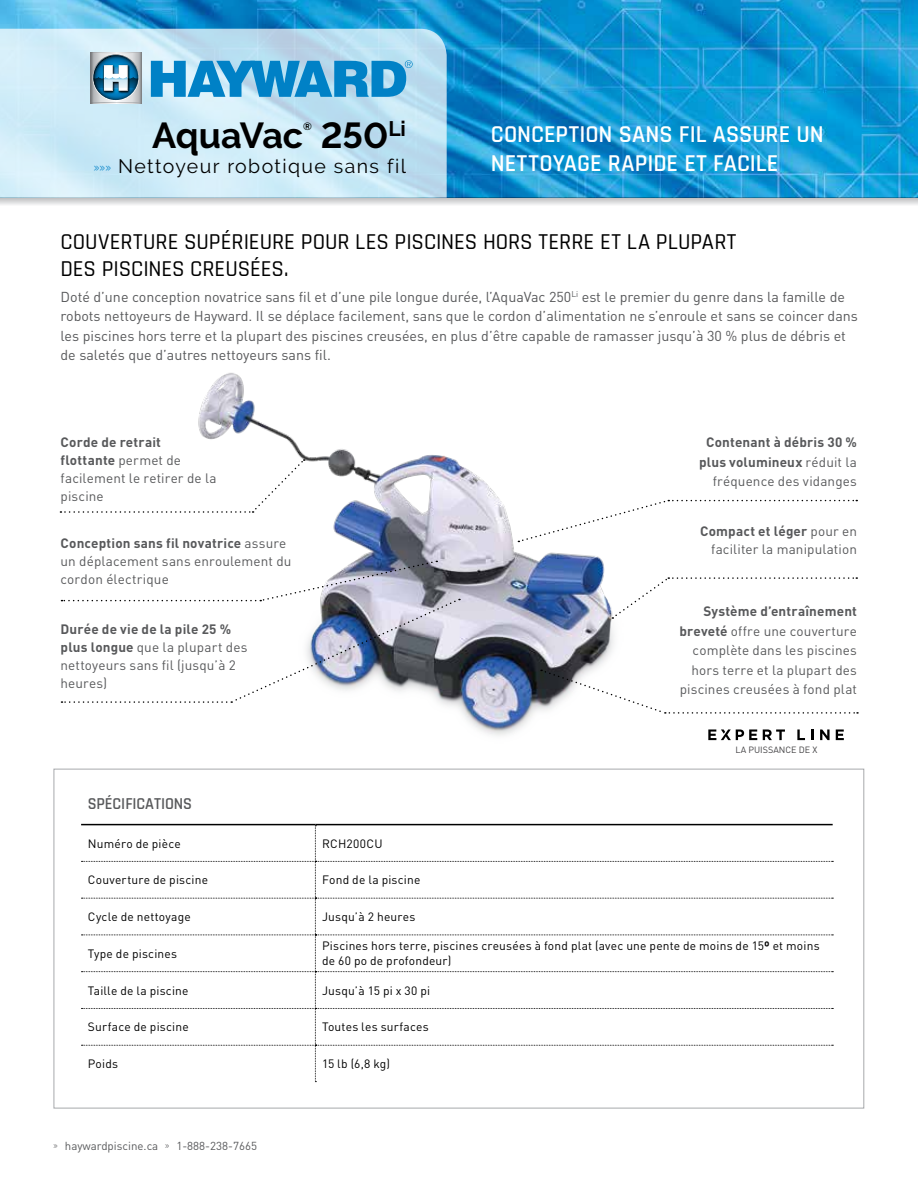
<style>
.page{position:relative;width:918px;height:1188px;background:#fff}
.page>*{position:absolute;margin:0;border:0;box-sizing:border-box;transform-origin:0 0}
.t1{font:700 36px "Raleway";color:#000}
.t2{font:600 24px/28.5px "Rajdhani";color:#fff}
.t3{font:500 22.5px/27px "Rajdhani";color:#000}
.t4{font:19.5px "Raleway";letter-spacing:.07em;color:#000}
.t5{font:600 16.5px "Rajdhani";letter-spacing:-.005em;color:#58595b}
.t6{font:14.25px/19.5px "DIN Pro";color:#58595b}
.t7{font:13.5px/18px "DIN Pro";letter-spacing:.01em;color:#58595b}
.t8{font:700 13.5px/19.5px "DIN Pro";letter-spacing:.015em;color:#58595b;text-align:right}
.t9{font:12px/15px "DIN Pro";letter-spacing:.015em;color:#000}
.t10{font:11.55px "DIN Pro";color:#58595b}
.t11{font:700 10.5px "Raleway";color:#000}
.t12{font:9px "DIN Pro";color:#414042}
.s1{font-family:"Rajdhani";font-size:15px;color:#0081c6}
.s2{font-weight:700}
.s3{font-weight:400}
.s4{font-family:"Rajdhani"}
</style>
<div class="page">
<img style="left:0;top:0;width:918px;height:198px">
<svg style="left:0;top:198px;width:918px;height:7px"></svg>
<svg style="left:0;top:29px;width:447px;height:169px;fill:#cdebf8"></svg>
<img style="left:79px;top:41px;width:75px;height:68px">
<svg style="left:90px;top:53px;width:51px;height:1px"></svg>
<svg style="left:93px;top:55px;width:45px;height:45px"></svg>
<svg style="left:90px;top:65px;width:51px;height:38px"></svg>
<svg style="left:151px;top:60px;width:262px;height:37px"></svg>
<hr style="left:81px;top:824px;width:234px;height:1px;background:#000">
<hr style="left:315px;top:824px;width:518px;height:1px;background:#000">
<svg style="left:81px;top:825px;width:752px;height:257px"></svg>
<img style="left:198px;top:373px;width:416px;height:363px">
<svg style="left:60px;top:459px;width:245px;height:54px"></svg>
<svg style="left:62px;top:561px;width:398px;height:142px"></svg>
<svg style="left:518px;top:499px;width:339px;height:43px"></svg>
<svg style="left:612px;top:577px;width:245px;height:42px"></svg>
<svg style="left:541px;top:670px;width:317px;height:44px"></svg>
<svg style="left:763px;top:729px;width:22px;height:11px"></svg>
<svg style="left:797px;top:729px;width:8px;height:11px"></svg>
<svg style="left:811px;top:729px;width:3px;height:11px"></svg>
<svg style="left:820px;top:729px;width:10px;height:11px"></svg>
<svg style="left:836px;top:729px;width:8px;height:11px"></svg>
<svg style="left:708px;top:729px;width:49px;height:11px"></svg>
<h1 class="t1" style="left:152px;top:115px;width:152px">AquaVac</h1>
<p class="t11" style="left:303px;top:120px;width:10px">®</p>
<h1 class="t1" style="left:321px;top:115px;width:87px">250<sup>Li</sup></h1>
<h3 class="t4" style="left:93px;top:155px;width:314px"><span class="s1">»»»</span> Nettoyeur robotique sans fil</h3>
<h2 class="t2" style="left:491px;top:121px;width:334px">CONCEPTION SANS FIL ASSURE UN<br>NETTOYAGE RAPIDE ET FACILE</h2>
<h3 class="t3" style="left:61px;top:229px;width:677px">COUVERTURE SUPÉRIEURE POUR LES PISCINES HORS TERRE ET LA PLUPART<br>DES PISCINES CREUSÉES.</h3>
<p class="t6" style="left:61px;top:286px;width:799px">Doté d’une conception novatrice sans fil et d’une pile longue durée, l’AquaVac 250<sup>Li</sup> est le premier du genre dans la famille de robots nettoyeurs de Hayward. Il se déplace facilement, sans que le cordon d’alimentation ne s’enroule et sans se coincer dans les piscines hors terre et la plupart des piscines creusées, en plus d’être capable de ramasser jusqu’à 30 % plus de débris et de saletés que d’autres nettoyeurs sans fil.</p>
<p class="t7" style="left:61px;top:433px;width:158px"><span class="s2">Corde de retrait flottante</span> permet de facilement le retirer de la piscine</p>
<p class="t7" style="left:61px;top:534px;width:232px"><span class="s2">Conception sans fil novatrice</span> assure un déplacement sans enroulement du cordon électrique</p>
<p class="t7" style="left:61px;top:619px;width:189px"><span class="s2">Durée de vie de la pile 25 % plus longue</span> que la plupart des nettoyeurs sans fil (jusqu’à 2 heures)</p>
<p class="t5" style="left:88px;top:794px;width:106px">SPÉCIFICATIONS</p>
<p class="t8" style="left:699px;top:432px;width:159px">Contenant à débris 30 % plus volumineux <span class="s3">réduit la fréquence des vidanges</span></p>
<p class="t7" style="left:700px;top:522px;width:159px;text-align:right"><span class="s2">Compact et léger</span> pour en faciliter la manipulation</p>
<p class="t7" style="left:679px;top:601px;width:179px;line-height:19.5px;text-align:right"><span class="s2">Système d’entraînement breveté</span> offre une couverture complète dans les piscines hors terre et la plupart des piscines creusées à fond plat</p>
<p class="t12" style="left:736px;top:742px;width:83px">LA PUISSANCE DE X</p>
<p class="t9" style="left:88px;top:835px;width:94px">Numéro de pièce</p>
<p class="t9" style="left:322px;top:835px;width:62px">RCH200CU</p>
<p class="t9" style="left:88px;top:872px;width:122px">Couverture de piscine</p>
<p class="t9" style="left:322px;top:872px;width:100px">Fond de la piscine</p>
<p class="t9" style="left:88px;top:909px;width:104px">Cycle de nettoyage</p>
<p class="t9" style="left:322px;top:909px;width:95px">Jusqu’à 2 heures</p>
<p class="t9" style="left:88px;top:945px;width:91px">Type de piscines</p>
<p class="t9" style="left:322px;top:938px;width:499px">Piscines hors terre, piscines creusées à fond plat (avec une pente de moins de 15<span class="s2">º</span> et moins de 60 po de profondeur)</p>
<p class="t9" style="left:88px;top:982px;width:102px">Taille de la piscine</p>
<p class="t9" style="left:322px;top:982px;width:110px">Jusqu’à 15 pi x 30 pi</p>
<p class="t9" style="left:88px;top:1019px;width:102px">Surface de piscine</p>
<p class="t9" style="left:322px;top:1019px;width:108px">Toutes les surfaces</p>
<p class="t9" style="left:88px;top:1056px;width:32px">Poids</p>
<p class="t9" style="left:322px;top:1056px;width:69px">15 lb (6,8 kg)</p>
<p class="t10" style="left:53px;top:1137px;width:205px"><span class="s4">»</span> haywardpiscine.ca <span class="s4">»</span> 1-888-238-7665</p>
</div>
